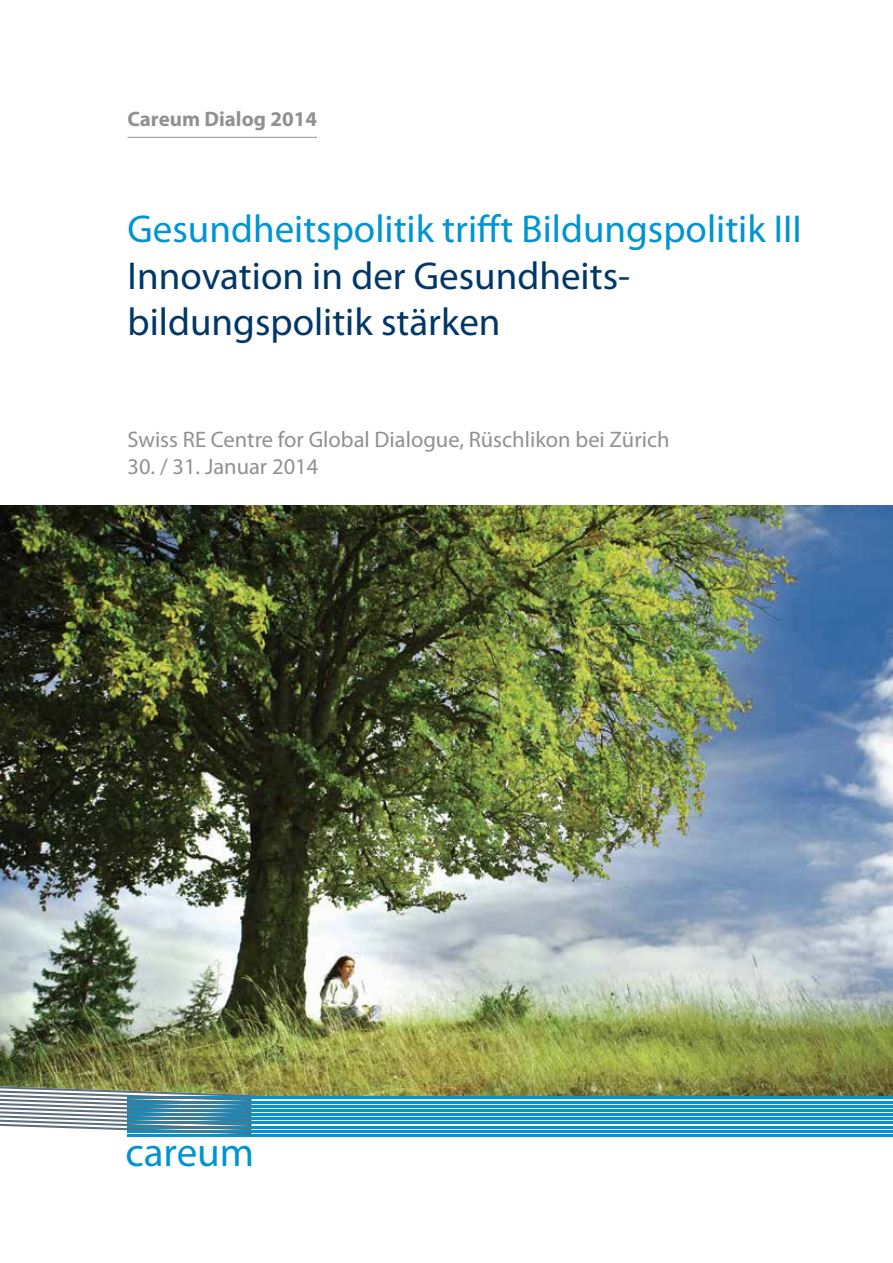
<style>
.page{position:relative;width:893px;height:1263px;background:#fff}
.page>*{position:absolute;margin:0;border:0;box-sizing:border-box;transform-origin:0 0}
.t1{font:41.1px "Myriad Pro";letter-spacing:-.005em;color:#0194d3}
.t2{font:41.1px "Myriad Pro";letter-spacing:-.005em;color:#0194d3;scale:1.94 1}
.t3{font:39px/46.8px "Myriad Pro";color:#003768}
.t4{font:39px "Myriad Pro";color:#0194d3}
.t5{font:22.5px "Myriad Pro";color:#919195}
.t6{font:700 21px "Myriad Pro";color:#919195}
</style>
<div class="page">
<img style="left:0;top:505px;width:893px;height:592px">
<img style="left:0;top:601px;width:168px;height:240px">
<hr style="left:127px;top:1097px;width:394px;height:2px;background:#0194d3">
<hr style="left:127px;top:1101px;width:394px;height:2px;background:#0194d3">
<hr style="left:127px;top:1105px;width:394px;height:2px;background:#0194d3">
<hr style="left:127px;top:1109px;width:394px;height:2px;background:#0194d3">
<hr style="left:127px;top:1113px;width:394px;height:3px;background:#0194d3">
<hr style="left:127px;top:1118px;width:394px;height:2px;background:#0194d3">
<hr style="left:127px;top:1122px;width:394px;height:2px;background:#0194d3">
<hr style="left:127px;top:1126px;width:394px;height:2px;background:#0194d3">
<hr style="left:127px;top:1130px;width:394px;height:2px;background:#0194d3">
<hr style="left:127px;top:1134px;width:394px;height:2px;background:#0194d3">
<svg style="left:0;top:1086px;width:252px;height:48px"></svg>
<hr style="left:503px;top:1097px;width:390px;height:2px;background:#0194d3">
<hr style="left:503px;top:1101px;width:390px;height:2px;background:#0194d3">
<hr style="left:503px;top:1105px;width:390px;height:2px;background:#0194d3">
<hr style="left:503px;top:1109px;width:390px;height:2px;background:#0194d3">
<hr style="left:503px;top:1113px;width:390px;height:3px;background:#0194d3">
<hr style="left:503px;top:1118px;width:390px;height:2px;background:#0194d3">
<hr style="left:503px;top:1122px;width:390px;height:2px;background:#0194d3">
<hr style="left:503px;top:1126px;width:390px;height:2px;background:#0194d3">
<hr style="left:503px;top:1130px;width:390px;height:2px;background:#0194d3">
<hr style="left:503px;top:1134px;width:390px;height:2px;background:#0194d3">
<hr style="left:128px;top:137px;width:189px;height:1px;background:#919195">
<p class="t6" style="left:128px;top:106px;width:191px">Careum Dialog 2014</p>
<h2 class="t4" style="left:128px;top:205px;width:676px">Gesundheitspolitik trifft Bildungspolitik III</h2>
<h2 class="t3" style="left:128px;top:252px;width:504px">Innovation in der Gesundheits&shy;bildungspolitik stärken</h2>
<p class="t5" style="left:128px;top:425px;width:543px">Swiss RE Centre for Global Dialogue, Rüschlikon bei Zürich</p>
<p class="t5" style="left:128px;top:452px;width:192px">30. / 31. Januar 2014</p>
<h1 class="t1" style="left:126px;top:1127px;width:130px">careum</h1>
<h1 class="t2" style="left:144px;top:1127px;width:130px">careum</h1>
</div>
